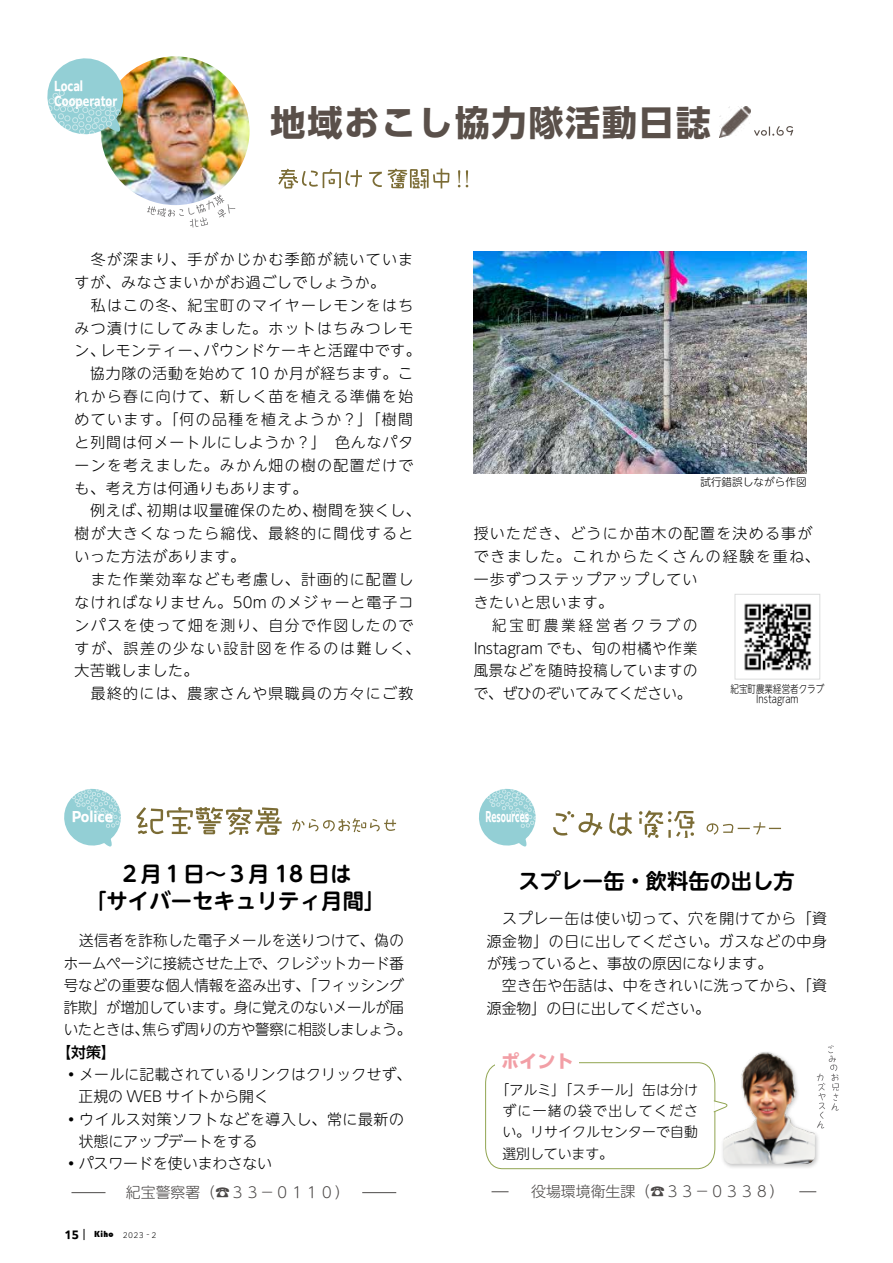
<style>
.page{position:relative;width:893px;height:1263px;background:#fff}
.page>*{position:absolute;margin:0;border:0;box-sizing:border-box;transform-origin:0 0}
.t1{font:700 35.1px "PUD Shin Go Pr 6 N";letter-spacing:.05em;color:#5a504a}
.t2{font:700 21.3px/27.6px "UD Shin M Go Pro De";letter-spacing:.01em;color:#000;text-align:center}
.t3{font:700 18px "PUD Shin Go Pr 6 N";color:#f29fa6}
.t4{font:300 14.85px/22.8px "UD Shin M Go Pro";letter-spacing:.09em;color:#000}
.t5{font:300 14.85px/22.4px "UD Shin M Go Pro";letter-spacing:.045em;color:#000;text-align:justify}
.t6{font:300 14.85px "UD Shin M Go Pro";letter-spacing:-.02em;color:#000}
.t7{font:300 14.85px "UD Shin M Go Pro";color:#000}
.t8{font:300 14.85px/22.4px "UD Shin M Go Pro";letter-spacing:.02em;color:#000}
.t9{font:300 14.85px "UD Shin M Go Pro";color:#4c4948}
.t10{font:300 14.85px "UD Shin M Go Pro";letter-spacing:.005em;color:#000}
.t11{font:300 14.85px "UD Shin M Go Pro";letter-spacing:.095em;color:#000}
.t12{font:300 14.85px "UD Shin M Go Pro";letter-spacing:.065em;color:#000}
.t13{font:300 14.85px "UD Shin M Go Pro";letter-spacing:.025em;color:#000}
.t14{font:300 14.85px "UD Shin M Go Pro";letter-spacing:.12em;color:#000}
.t15{font:300 14.85px "UD Shin M Go Pro";letter-spacing:-.02em;color:#000;scale:.96 1}
.t16{font:300 14.85px "UD Shin M Go Pro";letter-spacing:.045em;color:#000;scale:.96 1}
.t17{font:300 14.85px "UD Shin M Go Pro";letter-spacing:.015em;color:#000;scale:.96 1}
.t18{font:300 14.85px "UD Shin M Go Pro";letter-spacing:.08em;color:#000}
.t19{font:300 14.85px "UD Shin M Go Pro";letter-spacing:.215em;color:#000;scale:.96 1}
.t20{font:300 13.8px/21.3px "UD Shin M Go Pro";letter-spacing:.015em;color:#000;text-align:justify}
.t21{font:700 13.8px "PUD Shin Go Pr 6 N";color:#fff;scale:.57 1}
.t22{font:700 13.8px "PUD Shin Go Pr 6 N";color:#fff;scale:.93 1}
.t23{font:700 12.75px/14.9px "PUD Shin Go Pr 6 N";color:#fff;scale:.8 1}
.t24{font:300 10.65px/10.6px "UD Shin M Go Pro";color:#000;text-align:center;scale:.8 1}
.t25{font:300 10.65px "UD Shin M Go Pro";color:#000}
.t26{font:700 10.65px "PUD Shin Go Pr 6 N";color:#000}
.t27{font:9px "Bauhaus 93";color:#000}
.t28{font:300 7.5px "PUD Shin Go Pr 6 N";color:#000}
.s1{font-family:"PUD Shin Go Pr 6 N";font-weight:500}
</style>
<div class="page">
<svg style="left:754px;top:126px;width:39px;height:10px"></svg>
<svg style="left:278px;top:169px;width:190px;height:20px"></svg>
<img style="left:719px;top:107px;width:32px;height:31px">
<svg style="left:479px;top:788px;width:57px;height:59px"></svg>
<svg style="left:553px;top:810px;width:228px;height:28px"></svg>
<svg style="left:492px;top:1191px;width:17px;height:1px"></svg>
<svg style="left:799px;top:1191px;width:17px;height:1px"></svg>
<div style="left:720px;top:1050px;width:100px;height:120px;background:#000;opacity:.24"></div>
<img style="left:723px;top:1050px;width:92px;height:114px">
<img style="left:744px;top:603px;width:67px;height:68px">
<div style="left:735px;top:594px;width:85px;height:85px;border:1px solid #dcdddd"></div>
<svg style="left:64px;top:788px;width:57px;height:59px"></svg>
<svg style="left:136px;top:807px;width:260px;height:28px"></svg>
<hr style="left:71px;top:1192px;width:35px;height:1px;background:#4c4948">
<hr style="left:362px;top:1192px;width:34px;height:1px;background:#4c4948">
<img style="left:101px;top:56px;width:149px;height:149px;border-radius:74px">
<img style="left:47px;top:58px;width:85px;height:88px">
<img style="left:474px;top:252px;width:333px;height:221px">
<svg style="left:147px;top:195px;width:88px;height:32px"></svg>
<svg style="left:817px;top:1045px;width:22px;height:83px"></svg>
<svg style="left:485px;top:1062px;width:244px;height:107px"></svg>
<p class="t23" style="left:54px;top:79px;width:80px">Local<br>Cooperator</p>
<h1 class="t1" style="left:271px;top:103px;width:442px">地域おこし協力隊活動日誌</h1>
<p class="t4" style="left:75px;top:247px;width:340px">　冬が深まり、手がかじかむ季節が続いていま</p>
<p class="t5" style="left:75px;top:270px;width:312px">すが、みなさまいかがお過ごしでしょうか。</p>
<p class="t4" style="left:75px;top:293px;width:340px">　私はこの冬、紀宝町のマイヤーレモンをはち</p>
<p class="t4" style="left:75px;top:316px;width:340px">みつ漬けにしてみました。ホットはちみつレモ</p>
<p class="t5" style="left:203px;top:339px;width:219px">パウンドケーキと活躍中です。</p>
<p class="t5" style="left:100px;top:339px;width:110px">レモンティー、</p>
<p class="t5" style="left:75px;top:339px;width:32px">ン、</p>
<p class="t5" style="left:75px;top:362px;width:340px">　協力隊の活動を始めて 10 か月が経ちます。こ</p>
<p class="t4" style="left:75px;top:384px;width:340px">れから春に向けて、新しく苗を植える準備を始</p>
<p class="t11" style="left:75px;top:407px;width:340px">めています。「何の品種を植えようか？」「樹間</p>
<p class="t12" style="left:75px;top:430px;width:340px">と列間は何メートルにしようか？」　色んなパタ</p>
<p class="t4" style="left:75px;top:453px;width:340px">ーンを考えました。みかん畑の樹の配置だけで</p>
<p class="t5" style="left:75px;top:476px;width:234px">も、考え方は何通りもあります。</p>
<p class="t5" style="left:312px;top:499px;width:110px">樹間を狭くし、</p>
<p class="t4" style="left:75px;top:499px;width:347px">　例えば、<br>樹が大きくなったら縮伐、最終的に間伐するといった方法があります。<br>　また作業効率なども考慮し、計画的に配置しなければなりません。50m のメジャーと電子コンパスを使って畑を測り、自分で作図したのですが、誤差の少ない設計図を作るのは難しく、大苦戦しました。<br>　最終的には、農家さんや県職員の方々にご教</p>
<p class="t5" style="left:147px;top:499px;width:172px">初期は収量確保のため、</p>
<p class="t22" style="left:72px;top:810px;width:46px">Police</p>
<h2 class="t2" style="left:85px;top:859px;width:302px">２月１日～３月 18 日は<br>「サイバーセキュリティ月間「</h2>
<p class="t13" style="left:79px;top:928px;width:326px">送信者を詐称した電子メールを送りつけて、偽の</p>
<p class="t6" style="left:64px;top:951px;width:342px">ホームページに接続させた上で、クレジットカード番</p>
<p class="t10" style="left:64px;top:973px;width:342px">号などの重要な個人情報を盗み出す、「フィッシング</p>
<p class="t6" style="left:64px;top:995px;width:342px">詐欺」が増加しています。身に覚えのないメールが届</p>
<p class="t6" style="left:142px;top:1018px;width:271px">焦らず周りの方や警察に相談しましょう。</p>
<p class="t5" style="left:64px;top:1018px;width:87px">いたときは、</p>
<p class="t5" style="left:56px;top:1040px;width:61px">【<span class="s1">対策</span>【</p>
<p class="t5" style="left:64px;top:1062px;width:349px">・メールに記載されているリンクはクリックせず、</p>
<p class="t7" style="left:79px;top:1085px;width:192px">正規の WEB サイトから開く</p>
<p class="t5" style="left:64px;top:1107px;width:342px">・ウイルス対策ソフトなどを導入し、常に最新の</p>
<p class="t7" style="left:79px;top:1129px;width:180px">状態にアップデートをする</p>
<p class="t7" style="left:64px;top:1152px;width:210px">・パスワードを使いまわさない</p>
<p class="t26" style="left:65px;top:1229px;width:16px">15</p>
<p class="t9" style="left:126px;top:1181px;width:225px">紀宝警察署)☎３３－０１１０(</p>
<p class="t27" style="left:94px;top:1229px;width:21px">Kiho</p>
<p class="t28" style="left:123px;top:1229px;width:35px">2023 2-</p>
<p class="t25" style="left:700px;top:473px;width:108px">試行錯誤しながら作図</p>
<p class="t4" style="left:474px;top:521px;width:340px">授いただき、どうにか苗木の配置を決める事が</p>
<p class="t14" style="left:474px;top:545px;width:347px">できました。これからたくさんの経験を重ね、</p>
<p class="t18" style="left:474px;top:567px;width:225px">一歩ずつステップアップしてい</p>
<p class="t5" style="left:474px;top:590px;width:141px">きたいと思います。</p>
<p class="t19" style="left:492px;top:613px;width:215px">紀宝町農業経営者クラブの</p>
<p class="t15" style="left:474px;top:636px;width:234px">Instagram でも、旬の柑橘や作業</p>
<p class="t16" style="left:474px;top:659px;width:235px">風景などを随時投稿していますの</p>
<p class="t17" style="left:474px;top:682px;width:228px">で、ぜひのぞいてみてください。</p>
<p class="t24" style="left:731px;top:683px;width:118px">紀宝町農業経営者クラブ<br>Instagram</p>
<p class="t21" style="left:485px;top:810px;width:78px">Resources</p>
<h2 class="t2" style="left:518px;top:866px;width:278px">スプレー缶・飲料缶の出し方</h2>
<p class="t5" style="left:487px;top:906px;width:342px;text-indent:15px">スプレー缶は使い切って、穴を開けてから「資源金物」の日に出してください。ガスなどの中身が残っていると、事故の原因になります。</p>
<p class="t8" style="left:487px;top:973px;width:342px;text-indent:15px">空き缶や缶詰は、中をきれいに洗ってから、「資源金物」の日に出してください。</p>
<p class="t3" style="left:501px;top:1051px;width:74px">ポイント</p>
<p class="t20" style="left:502px;top:1078px;width:197px;text-indent:-7px">「アルミ」「スチール」缶は分けずに一緒の袋で出してください。リサイクルセンターで自動選別しています。</p>
<p class="t9" style="left:531px;top:1180px;width:254px">役場環境衛生課)☎３３－０３３８(</p>
</div>
